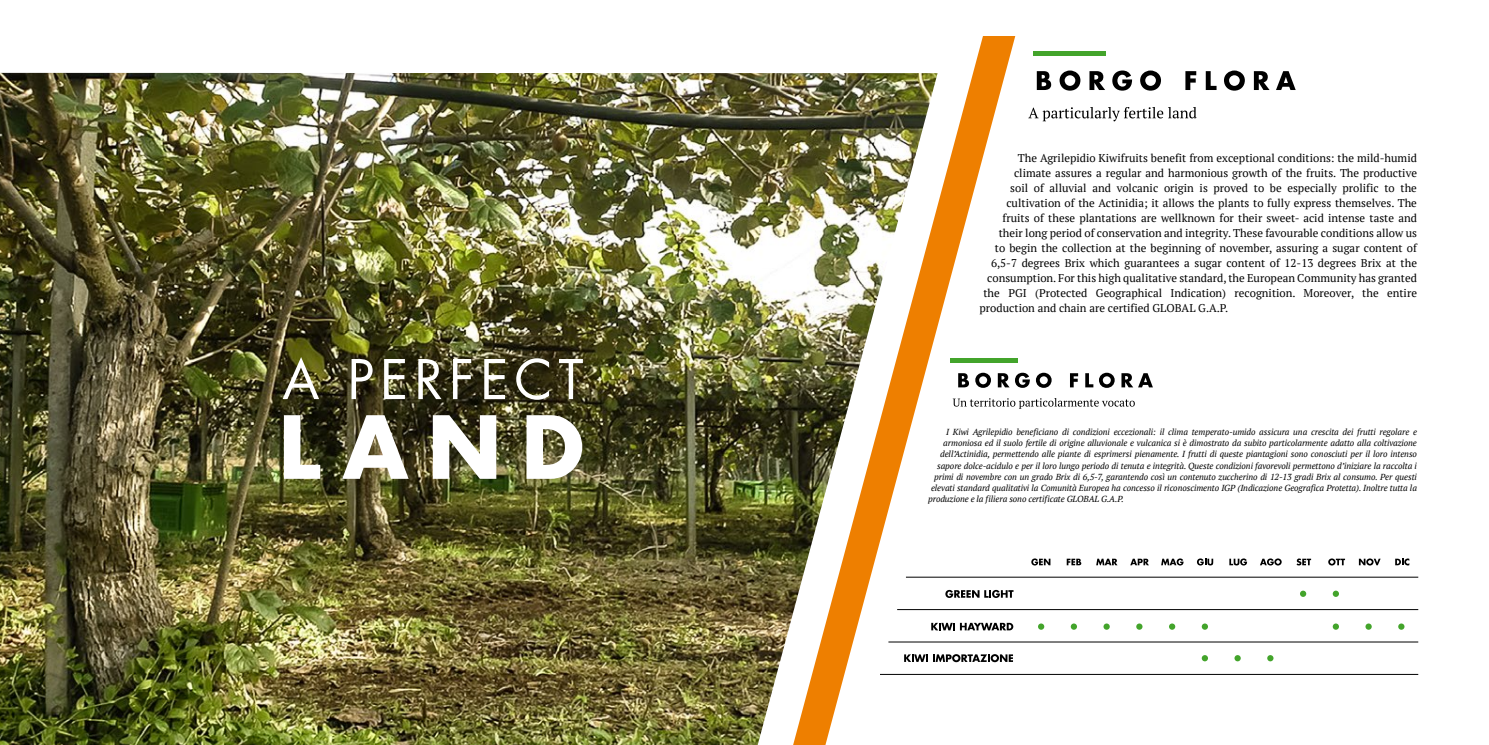
<style>
.page{position:relative;width:1489px;height:745px;background:#fff}
.page>*{position:absolute;margin:0;border:0;box-sizing:border-box;transform-origin:0 0}
.t1{font:700 84.25px "Futura";color:#fff}
.t2{font:53.12px "Futura";letter-spacing:.11em;color:#fff}
.t3{font:11.25px "PT Serif";color:#000}
.t4{font:italic 8.75px "PT Serif";letter-spacing:-.01em;color:#000}
</style>
<div class="page">
<svg style="left:1042px;top:107px;width:154px;height:14px"></svg>
<div style="left:1032px;top:51px;width:73px;height:5px;background:#43a42b"></div>
<svg style="left:937px;top:36px;width:105px;height:639px"></svg>
<svg style="left:958px;top:373px;width:10px;height:14px"></svg>
<svg style="left:975px;top:372px;width:15px;height:15px"></svg>
<svg style="left:997px;top:372px;width:32px;height:15px"></svg>
<svg style="left:1035px;top:372px;width:16px;height:15px"></svg>
<svg style="left:1070px;top:373px;width:8px;height:14px"></svg>
<svg style="left:1085px;top:372px;width:29px;height:15px"></svg>
<svg style="left:1121px;top:373px;width:31px;height:14px"></svg>
<svg style="left:952px;top:398px;width:182px;height:10px"></svg>
<div style="left:950px;top:357px;width:67px;height:5px;background:#43a42b"></div>
<svg style="left:937px;top:622px;width:76px;height:8px"></svg>
<svg style="left:1037px;top:623px;width:7px;height:6px"></svg>
<svg style="left:1070px;top:623px;width:6px;height:6px"></svg>
<svg style="left:1103px;top:623px;width:6px;height:6px"></svg>
<svg style="left:1136px;top:623px;width:6px;height:6px"></svg>
<svg style="left:1168px;top:623px;width:7px;height:6px"></svg>
<svg style="left:1201px;top:623px;width:6px;height:6px"></svg>
<svg style="left:1299px;top:590px;width:7px;height:6px"></svg>
<svg style="left:1332px;top:590px;width:6px;height:6px"></svg>
<svg style="left:1201px;top:654px;width:6px;height:7px"></svg>
<svg style="left:1234px;top:654px;width:6px;height:7px"></svg>
<svg style="left:1267px;top:654px;width:6px;height:7px"></svg>
<svg style="left:1332px;top:623px;width:6px;height:6px"></svg>
<svg style="left:1365px;top:623px;width:6px;height:6px"></svg>
<svg style="left:1397px;top:623px;width:7px;height:6px"></svg>
<svg style="left:1031px;top:558px;width:19px;height:7px"></svg>
<svg style="left:1066px;top:558px;width:15px;height:7px"></svg>
<svg style="left:1096px;top:558px;width:21px;height:7px"></svg>
<svg style="left:1130px;top:558px;width:18px;height:7px"></svg>
<svg style="left:1161px;top:558px;width:22px;height:7px"></svg>
<svg style="left:1197px;top:558px;width:16px;height:7px"></svg>
<svg style="left:1229px;top:558px;width:17px;height:7px"></svg>
<svg style="left:1260px;top:558px;width:21px;height:7px"></svg>
<svg style="left:1296px;top:558px;width:14px;height:7px"></svg>
<svg style="left:1328px;top:558px;width:16px;height:7px"></svg>
<svg style="left:1358px;top:558px;width:22px;height:7px"></svg>
<svg style="left:1395px;top:558px;width:14px;height:7px"></svg>
<svg style="left:937px;top:653px;width:75px;height:8px"></svg>
<hr style="left:905px;top:576px;width:513px;height:1px;background:#000">
<hr style="left:897px;top:609px;width:521px;height:1px;background:#000">
<hr style="left:888px;top:641px;width:530px;height:1px;background:#000">
<hr style="left:880px;top:673px;width:538px;height:1px;background:#000">
<svg style="left:945px;top:589px;width:68px;height:8px"></svg>
<svg style="left:1036px;top:71px;width:15px;height:19px"></svg>
<svg style="left:1059px;top:70px;width:21px;height:21px"></svg>
<svg style="left:1089px;top:71px;width:16px;height:19px"></svg>
<svg style="left:1112px;top:70px;width:19px;height:21px"></svg>
<svg style="left:1140px;top:70px;width:20px;height:21px"></svg>
<svg style="left:1185px;top:71px;width:11px;height:19px"></svg>
<svg style="left:1205px;top:71px;width:11px;height:19px"></svg>
<svg style="left:1224px;top:70px;width:20px;height:21px"></svg>
<svg style="left:1253px;top:71px;width:16px;height:19px"></svg>
<svg style="left:1276px;top:71px;width:19px;height:19px"></svg>
<img style="left:0;top:73px;width:937px;height:671px">
<h2 class="t2" style="left:282px;top:343px;width:303px">A PERFECT</h2>
<h1 class="t1" style="left:277px;top:386px;width:310px">LAND</h1>
<p class="t3" style="left:1017px;top:150px;width:400px">The Agrilepidio Kiwifruits benefit from exceptional conditions: the mild-humid</p>
<p class="t3" style="left:1014px;top:165px;width:404px">climate assures a regular and harmonious growth of the fruits. The productive</p>
<p class="t3" style="left:1010px;top:180px;width:408px">soil of alluvial and volcanic origin is proved to be especially prolific to the</p>
<p class="t3" style="left:1006px;top:195px;width:412px">cultivation of the Actinidia; it allows the plants to fully express themselves. The</p>
<p class="t3" style="left:1002px;top:210px;width:416px">fruits of these plantations are wellknown for their sweet- acid intense taste and</p>
<p class="t3" style="left:998px;top:225px;width:420px">their long period of conservation and integrity. These favourable conditions allow us</p>
<p class="t3" style="left:994px;top:240px;width:423px">to begin the collection at the beginning of november, assuring a sugar content of</p>
<p class="t3" style="left:991px;top:255px;width:427px">6,5-7 degrees Brix which guarantees a sugar content of 12-13 degrees Brix at the</p>
<p class="t3" style="left:987px;top:270px;width:431px">consumption. For this high qualitative standard, the European Community has granted</p>
<p class="t3" style="left:983px;top:285px;width:435px">the PGI (Protected Geographical Indication) recognition. Moreover, the entire</p>
<p class="t3" style="left:979px;top:300px;width:250px">production and chain are certified GLOBAL G.A.P.</p>
<p class="t4" style="left:946px;top:426px;width:472px">I Kiwi Agrilepidio beneficiano di condizioni eccezionali: il clima temperato-umido assicura una crescita dei frutti regolare e</p>
<p class="t4" style="left:943px;top:437px;width:475px">armoniosa ed il suolo fertile di origine alluvionale e vulcanica si è dimostrato da subito particolarmente adatto alla coltivazione</p>
<p class="t4" style="left:940px;top:448px;width:478px">dell’Actinidia, permettendo alle piante di esprimersi pienamente. I frutti di queste piantagioni sono conosciuti per il loro intenso</p>
<p class="t4" style="left:937px;top:459px;width:481px">sapore dolce-acidulo e per il loro lungo periodo di tenuta e integrità. Queste condizioni favorevoli permettono d’iniziare la raccolta i</p>
<p class="t4" style="left:934px;top:471px;width:484px">primi di novembre con un grado Brix di 6,5-7, garantendo così un contenuto zuccherino di 12-13 gradi Brix al consumo. Per questi</p>
<p class="t4" style="left:931px;top:482px;width:487px">elevati standard qualitativi la Comunità Europea ha concesso il riconoscimento IGP (Indicazione Geografica Protetta). Inoltre tutta la</p>
<p class="t4" style="left:928px;top:493px;width:197px">produzione e la filiera sono certificate GLOBAL G.A.P.</p>
</div>
